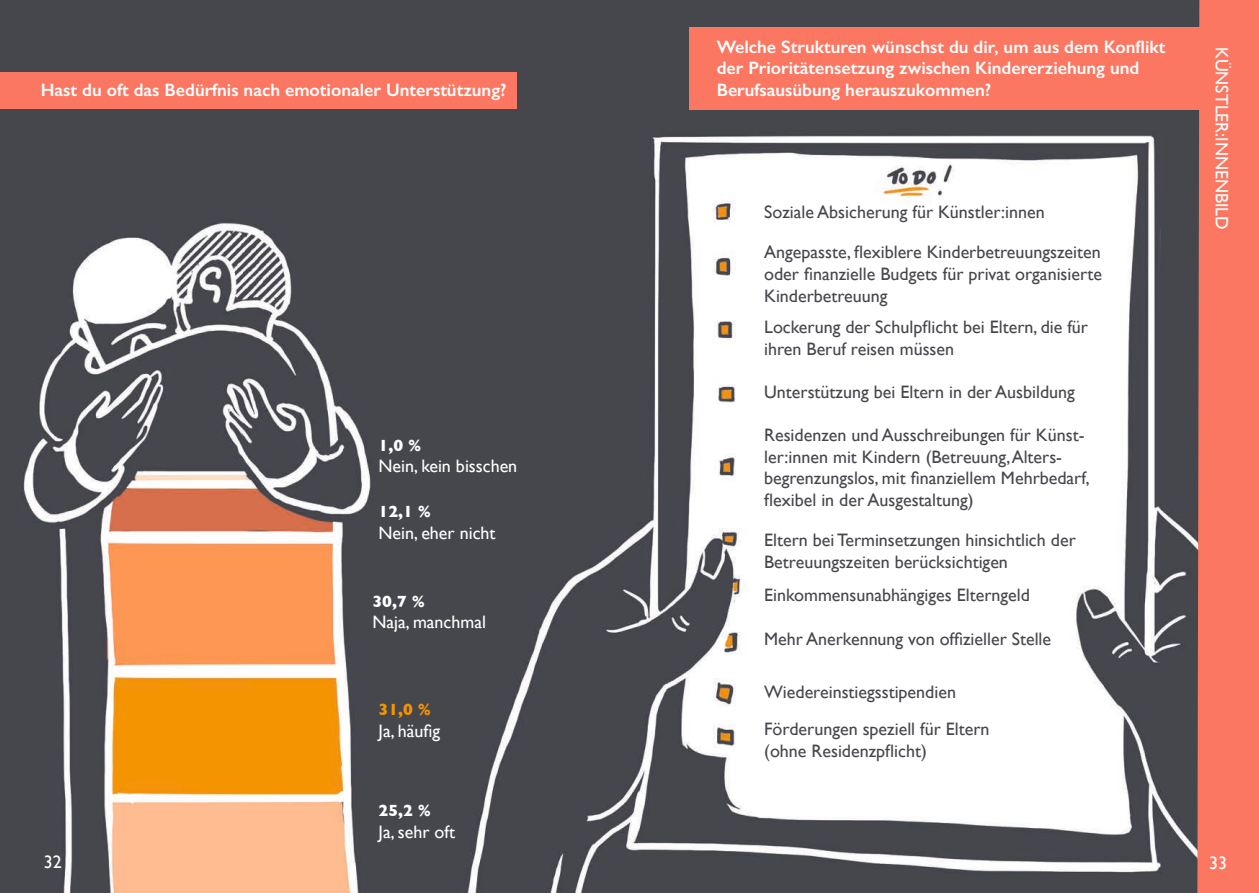
<style>
.page{position:relative;width:1259px;height:893px;background:#fff}
.page>*{position:absolute;margin:0;border:0;box-sizing:border-box;transform-origin:0 0}
.t1{font:18px/21.6px "Gill Sans";color:#46474e}
.t2{font:600 18px/21.6px "Gill Sans";color:#fff}
.t3{font:18px "Gill Sans";color:#fff}
.t4{font:700 16.5px "Gill Sans";color:#fff}
.t5{font:700 16.5px "Gill Sans";color:#f59401}
</style>
<div class="page">
<img style="left:0;top:0;width:1197px;height:893px">
<div style="left:1197px;top:0;width:62px;height:893px;background:#fb7762"></div>
<div style="left:0;top:72px;width:517px;height:37px;background:#fb7762"></div>
<div style="left:689px;top:27px;width:514px;height:82px;background:#fb7762"></div>
<p class="t2" style="left:41px;top:79px;width:467px">Hast du oft das Bedürfnis nach emotionaler Unterstützung?</p>
<p class="t4" style="left:378px;top:432px;width:44px">1,0 %</p>
<p class="t3" style="left:378px;top:456px;width:140px">Nein, kein bisschen</p>
<p class="t4" style="left:378px;top:499px;width:54px">12,1 %</p>
<p class="t3" style="left:378px;top:522px;width:118px">Nein, eher nicht</p>
<p class="t4" style="left:372px;top:588px;width:54px">30,7 %</p>
<p class="t3" style="left:372px;top:612px;width:115px">Naja, manchmal</p>
<p class="t5" style="left:378px;top:696px;width:54px">31,0 %</p>
<p class="t3" style="left:378px;top:720px;width:63px">Ja, häufig</p>
<p class="t4" style="left:378px;top:798px;width:54px">25,2 %</p>
<p class="t3" style="left:378px;top:821px;width:78px">Ja, sehr oft</p>
<p class="t2" style="left:716px;top:36px;width:450px">Welche Strukturen wünschst du dir, um aus dem Konflikt der Prioritätensetzung zwischen Kindererziehung und<br>Berufsausübung herauszukommen?</p>
<p class="t3" style="left:1232px;top:47px;width:184px;rotate:90deg">KÜNSTLER:INNENBILD</p>
<p class="t1" style="left:764px;top:201px;width:282px">Soziale Absicherung für Künstler:innen</p>
<p class="t1" style="left:764px;top:241px;width:339px;text-align:justify">Angepasste, flexiblere Kinderbetreuungszeiten oder finanzielle Budgets für privat organisierte Kinderbetreuung</p>
<p class="t1" style="left:764px;top:316px;width:325px">Lockerung der Schulpflicht bei Eltern, die für ihren Beruf reisen müssen</p>
<p class="t1" style="left:764px;top:381px;width:312px">Unterstützung bei Eltern in der Ausbildung</p>
<p class="t1" style="left:764px;top:424px;width:327px">Residenzen und Ausschreibungen für Künst&shy;ler:innen mit Kindern (Betreuung, Alters&shy;begrenzungslos, mit finanziellem Mehrbedarf, flexibel in der Ausgestaltung)</p>
<p class="t1" style="left:764px;top:529px;width:313px">Eltern bei Terminsetzungen hinsichtlich der<br>Betreuungszeiten berücksichtigen</p>
<p class="t1" style="left:764px;top:584px;width:267px">Einkommensunabhängiges Elterngeld</p>
<p class="t1" style="left:764px;top:628px;width:288px">Mehr Anerkennung von offizieller Stelle</p>
<p class="t1" style="left:764px;top:681px;width:193px">Wiedereinstiegsstipendien</p>
<p class="t1" style="left:764px;top:718px;width:227px">Förderungen speziell für Eltern (ohne Residenzpflicht)</p>
<p class="t3" style="left:44px;top:851px;width:19px">32</p>
<p class="t3" style="left:1209px;top:853px;width:19px">33</p>
</div>
